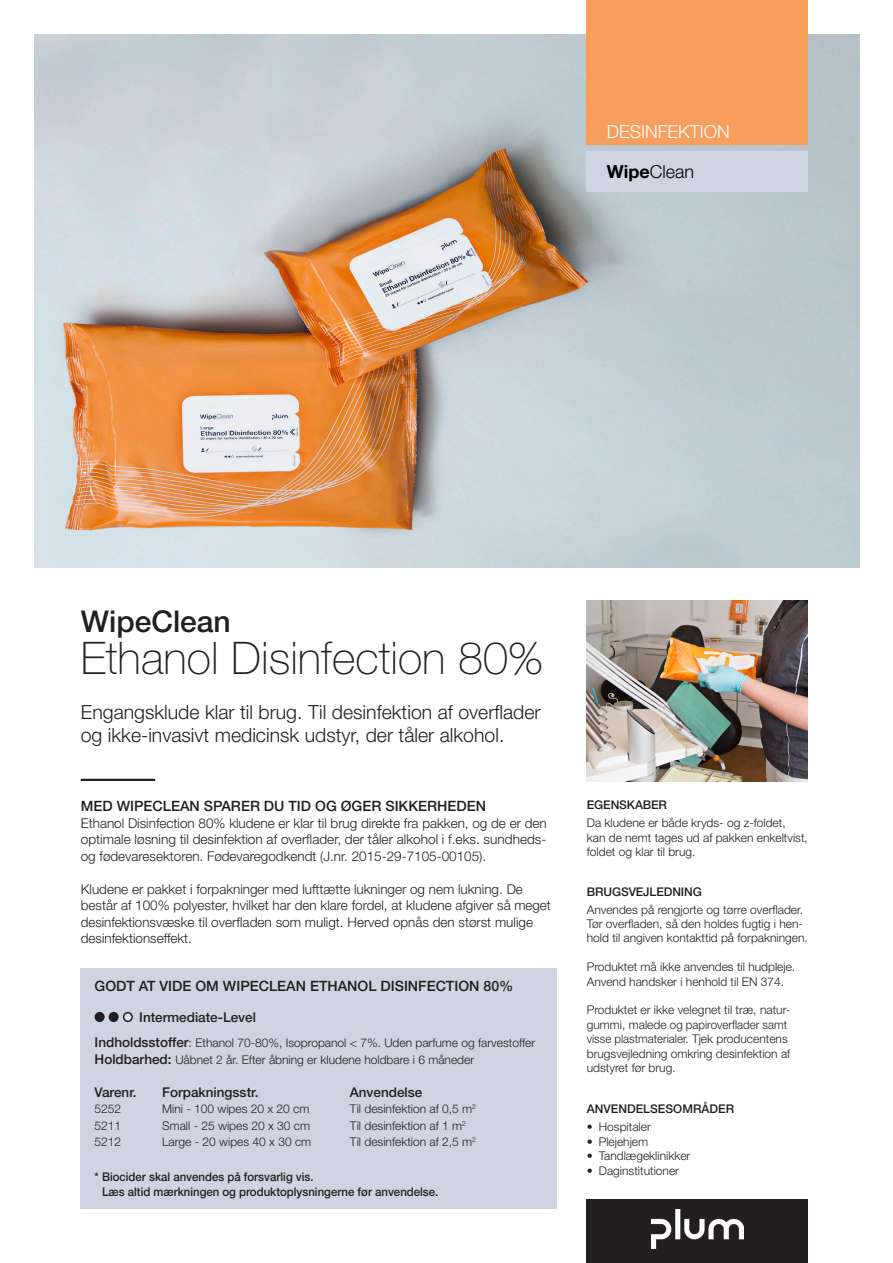
<style>
.page{position:relative;width:893px;height:1263px;background:#fff}
.page>*{position:absolute;margin:0;border:0;box-sizing:border-box;transform-origin:0 0}
.t1{font:100 45px "Helvetica Neue LT Std";color:#231f20}
.t2{font:500 30px "Helvetica Neue LT Std";color:#231f20}
.Stor_rubrik{font:300 19.5px/22.5px "Helvetica Neue LT Std";color:#231f20}
.t3{font:300 18px "Helvetica Neue LT Std";color:#fff}
.t4{font:300 18px "Helvetica Neue LT Std";color:#000}
.t5{font:500 14.25px "Helvetica Neue LT Std";color:#231f20}
.t6{font:300 13.5px/16.5px "Helvetica Neue LT Std";color:#231f20;text-align:justify}
.t7{font:500 13.5px "Helvetica Neue LT Std";color:#231f20}
.t8{font:300 12px/14.4px "Helvetica Neue LT Std";color:#231f20}
.t9{font:500 12px "Helvetica Neue LT Std";color:#231f20;scale:.95 1}
.t10{font:500 12px "Helvetica Neue LT Std";color:#231f20}
.s1{font-weight:700}
.s2{font-weight:500;font-size:13.5px}
.s3{font-weight:500}
</style>
<div class="page">
<div style="left:81px;top:968px;width:476px;height:241px;background:#d0d3e2"></div>
<div style="left:587px;top:1199px;width:221px;height:64px;background:#231f20"></div>
<img style="left:652px;top:1209px;width:91px;height:39px">
<hr style="left:81px;top:779px;width:74px;height:2px;background:#231f20">
<img style="left:34px;top:34px;width:825px;height:534px">
<div style="left:587px;top:151px;width:221px;height:40px;background:#d0d3e2"></div>
<div style="left:95px;top:1013px;width:9px;height:8px;background:#231f20;border-radius:50%"></div>
<div style="left:95px;top:1012px;width:10px;height:10px;border:2px solid #231f20;border-radius:50%"></div>
<div style="left:109px;top:1013px;width:9px;height:8px;background:#231f20;border-radius:50%"></div>
<div style="left:109px;top:1012px;width:10px;height:10px;border:2px solid #231f20;border-radius:50%"></div>
<div style="left:124px;top:1013px;width:8px;height:8px;background:#e0e3f1;border-radius:50%"></div>
<div style="left:123px;top:1012px;width:10px;height:10px;border:2px solid #231f20;border-radius:50%"></div>
<img style="left:587px;top:600px;width:221px;height:181px">
<div style="left:587px;top:0;width:221px;height:144px;background:#f79e5d"></div>
<p class="t3" style="left:607px;top:121px;width:125px">DESINFEKTION</p>
<p class="t4" style="left:607px;top:160px;width:89px"><span class="s1">Wipe</span>Clean</p>
<p class="t2" style="left:81px;top:603px;width:152px">WipeClean</p>
<p class="t1" style="left:81px;top:632px;width:464px">Ethanol Disinfection 80%</p>
<p class="Stor_rubrik" style="left:81px;top:700px;width:461px">Engangsklude klar til brug. Til desinfektion af overflader og ikke-invasivt medicinsk udstyr, der tåler alkohol.</p>
<p class="t5" style="left:81px;top:798px;width:407px">MED WIPECLEAN SPARER DU TID OG ØGER SIKKERHEDEN</p>
<p class="t6" style="left:81px;top:814px;width:467px">Ethanol Disinfection 80% kludene er klar til brug direkte fra pakken, og de er den optimale løsning til desinfektion af overflader, der tåler alkohol i f.eks. sundheds&shy;og fødevaresektoren. Fødevaregodkendt (J.nr. 2015-29-7105-00105).</p>
<p class="t6" style="left:81px;top:880px;width:472px;text-align:left">Kludene er pakket i forpakninger med lufttætte lukninger og nem lukning. De består af 100% polyester, hvilket har den klare fordel, at kludene afgiver så meget desinfektionsvæske til overfladen som muligt. Herved opnås den størst mulige desinfektionseffekt.</p>
<p class="t5" style="left:95px;top:978px;width:420px">GODT AT VIDE OM WIPECLEAN ETHANOL DISINFECTION 80%</p>
<p class="t7" style="left:139px;top:1009px;width:118px">Intermediate-Level</p>
<p class="t8" style="left:95px;top:1035px;width:442px"><span class="s2">Indholdsstoffer</span>: Ethanol 70-80%, Isopropanol &lt; 7%. Uden parfume og farvestoffer</p>
<p class="t8" style="left:95px;top:1052px;width:381px"><span class="s2">Holdbarhed:</span> Uåbnet 2 år. Efter åbning er kludene holdbare i 6 måneder</p>
<p class="t7" style="left:95px;top:1084px;width:44px">Varenr.</p>
<p class="t7" style="left:162px;top:1084px;width:98px">Forpakningsstr.</p>
<p class="t7" style="left:350px;top:1084px;width:74px">Anvendelse</p>
<p class="t8" style="left:95px;top:1101px;width:28px">5252</p>
<p class="t8" style="left:162px;top:1101px;width:149px">Mini - 100 wipes 20 x 20 cm</p>
<p class="t8" style="left:350px;top:1101px;width:128px">Til desinfektion af 0,5 m<sup>2</sup></p>
<p class="t8" style="left:95px;top:1118px;width:28px">5211</p>
<p class="t8" style="left:162px;top:1118px;width:150px">Small - 25 wipes 20 x 30 cm</p>
<p class="t8" style="left:350px;top:1118px;width:118px">Til desinfektion af 1 m<sup>2</sup></p>
<p class="t8" style="left:95px;top:1134px;width:28px">5212</p>
<p class="t8" style="left:162px;top:1134px;width:151px">Large - 20 wipes 40 x 30 cm</p>
<p class="t8" style="left:350px;top:1134px;width:128px">Til desinfektion af 2,5 m<sup>2</sup></p>
<p class="t9" style="left:95px;top:1169px;width:232px">* Biocider skal anvendes på forsvarlig vis.</p>
<p class="t9" style="left:102px;top:1184px;width:355px">Læs altid mærkningen og produktoplysningerne før anvendelse.</p>
<p class="t10" style="left:587px;top:798px;width:82px">EGENSKABER</p>
<p class="t8" style="left:587px;top:815px;width:223px">Da kludene er både kryds- og z-foldet,<br>kan de nemt tages ud af pakken enkeltvist, foldet og klar til brug.</p>
<p class="t10" style="left:587px;top:884px;width:116px">BRUGSVEJLEDNING</p>
<p class="t8" style="left:587px;top:902px;width:223px">Anvendes på rengjorte og tørre overflader.<br>Tør overfladen, så den holdes fugtig i hen&shy;hold til angiven kontakttid på forpakningen.</p>
<p class="t8" style="left:587px;top:959px;width:210px">Produktet må ikke anvendes til hudpleje.<br>Anvend handsker i henhold til EN 374.</p>
<p class="t8" style="left:587px;top:1003px;width:205px">Produktet er ikke velegnet til træ, natur&shy;gummi, malede og papiroverflader samt visse plastmaterialer. Tjek producentens brugsvejledning omkring desinfektion af udstyret før brug.</p>
<p class="t10" style="left:587px;top:1102px;width:149px">ANVENDELSESOMRÅDER</p>
<p class="t8" style="left:587px;top:1120px;width:66px"><span class="s3">•</span> Hospitaler</p>
<p class="t8" style="left:587px;top:1134px;width:63px"><span class="s3">•</span> Plejehjem</p>
<p class="t8" style="left:587px;top:1148px;width:105px"><span class="s3">•</span> Tandlægeklinikker</p>
<p class="t8" style="left:587px;top:1163px;width:94px"><span class="s3">•</span> Daginstitutioner</p>
</div>
